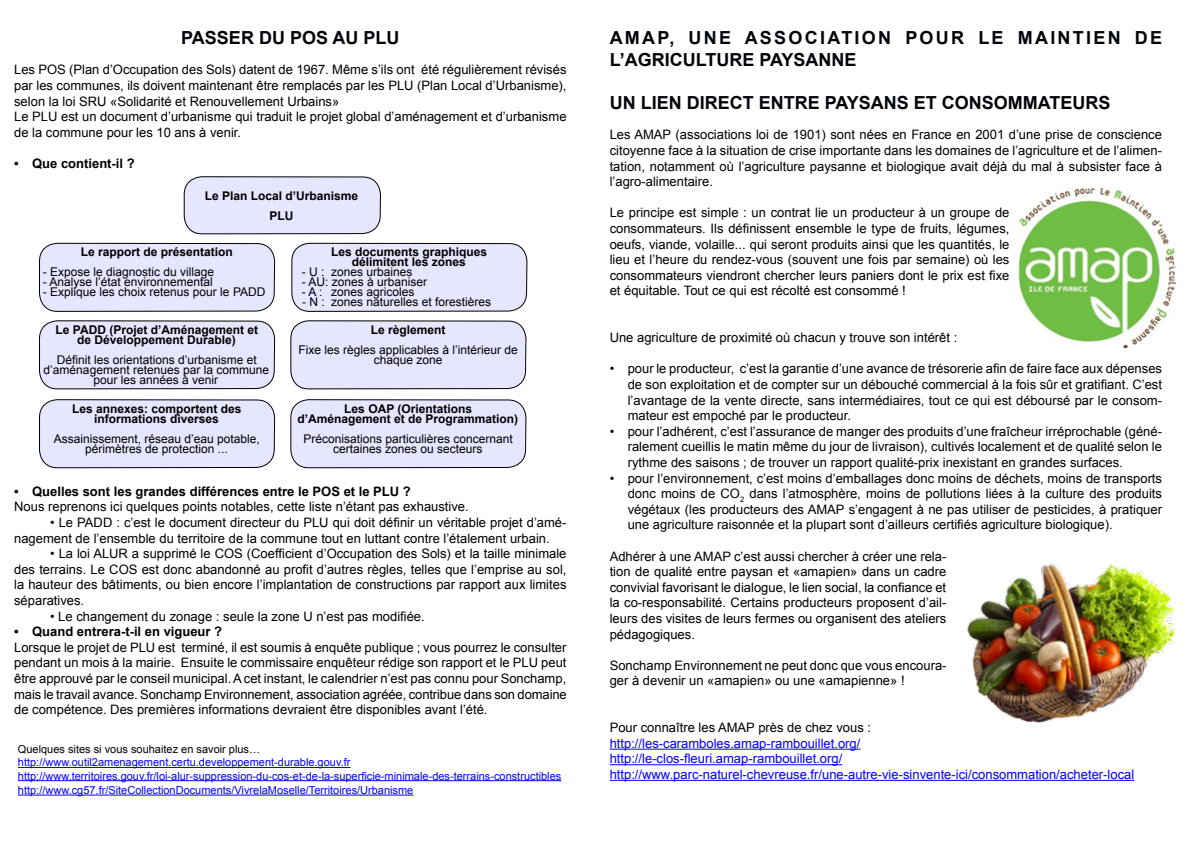
<style>
.page{position:relative;width:1191px;height:842px;background:#fff}
.page>*{position:absolute;margin:0;border:0;box-sizing:border-box;transform-origin:0 0}
.t1{font:700 18px/21.6px "Arial";letter-spacing:.125em;color:#000409}
.t2{font:700 18px "Arial";color:#000409}
.t3{font:13px/15.6px "Arial";color:#000;text-align:justify}
.t4{font:13px/15.6px "Arial";color:#00f}
.t5{font:700 13px "Arial";color:#000}
.t6{font:12px/10px "Arial";color:#000;text-align:center}
.t7{font:700 12px/10px "Arial";color:#000;text-align:center}
.t8{font:11px/13.2px "Arial";color:#00f}
.t9{font:11px "Arial";color:#000}
</style>
<div class="page">
<hr style="left:609px;top:749px;width:251px;height:1px;background:#00f">
<hr style="left:609px;top:764px;width:233px;height:1px;background:#00f">
<hr style="left:609px;top:780px;width:525px;height:1px;background:#00f">
<hr style="left:18px;top:767px;width:332px;height:1px;background:#00f">
<hr style="left:18px;top:780px;width:543px;height:1px;background:#00f">
<hr style="left:18px;top:795px;width:395px;height:1px;background:#00f">
<img style="left:1020px;top:189px;width:155px;height:158px">
<img style="left:967px;top:561px;width:209px;height:162px">
<svg style="left:39px;top:242px;width:237px;height:70px;background:#dedef6"></svg>
<svg style="left:291px;top:242px;width:237px;height:70px;background:#dedef5"></svg>
<svg style="left:290px;top:320px;width:237px;height:70px;background:#dedef6"></svg>
<svg style="left:39px;top:320px;width:237px;height:70px;background:#dedef6"></svg>
<svg style="left:290px;top:399px;width:237px;height:69px;background:#dedef6"></svg>
<svg style="left:39px;top:399px;width:237px;height:69px;background:#dedef6"></svg>
<svg style="left:183px;top:176px;width:198px;height:59px;background:#dedef5"></svg>
<h1 class="t2" style="left:181px;top:26px;width:220px">PASSER DU POS AU PLU</h1>
<p class="t3" style="left:14px;top:62px;width:554px;text-align:left">Les POS (Plan d’Occupation des Sols) datent de 1967. Même s’ils ont été régulièrement révisés par les communes, ils doivent maintenant être remplacés par les PLU (Plan Local d’Urbanisme), selon la loi SRU «Solidarité et Renouvellement Urbains»<br>Le PLU est un document d’urbanisme qui traduit le projet global d’aménagement et d’urbanisme de la commune pour les 10 ans à venir.</p>
<p class="t5" style="left:14px;top:155px;width:122px">• Que contient-il ?</p>
<p class="t7" style="left:205px;top:186px;width:155px;line-height:20px">Le Plan Local d’Urbanisme<br>PLU</p>
<p class="t7" style="left:81px;top:247px;width:154px">Le rapport de présentation</p>
<p class="t6" style="left:43px;top:267px;width:173px">- Expose le diagnostic du village</p>
<p class="t6" style="left:43px;top:277px;width:172px">- Analyse l’état environnemental</p>
<p class="t6" style="left:43px;top:287px;width:224px">- Explique les choix retenus pour le PADD</p>
<p class="t7" style="left:56px;top:325px;width:204px">Le PADD (Projet d’Aménagement et de Développement Durable)</p>
<p class="t6" style="left:44px;top:355px;width:227px">Définit les orientations d’urbanisme et d’aménagement retenues par la commune pour les années à venir</p>
<p class="t7" style="left:72px;top:404px;width:171px">Les annexes: comportent des informations diverses</p>
<p class="t6" style="left:54px;top:434px;width:208px">Assainissement, réseau d’eau potable, périmètres de protection ...</p>
<p class="t7" style="left:331px;top:247px;width:158px">Les documents graphiques délimitent les zones</p>
<p class="t6" style="left:302px;top:267px;width:112px">- U : zones urbaines</p>
<p class="t6" style="left:302px;top:277px;width:127px">- AU: zones à urbaniser</p>
<p class="t6" style="left:302px;top:287px;width:114px">- A : zones agricoles</p>
<p class="t6" style="left:302px;top:297px;width:191px">- N : zones naturelles et forestières</p>
<p class="t7" style="left:371px;top:325px;width:76px">Le règlement</p>
<p class="t6" style="left:298px;top:345px;width:221px">Fixe les règles applicables à l’intérieur de chaque zone</p>
<p class="t7" style="left:297px;top:404px;width:222px">Les OAP (Orientations d’Aménagement et de Programmation)</p>
<p class="t6" style="left:303px;top:434px;width:211px">Préconisations particulières concernant certaines zones ou secteurs</p>
<p class="t5" style="left:14px;top:482px;width:398px">• Quelles sont les grandes différences entre le POS et le PLU ?</p>
<p class="t3" style="left:14px;top:499px;width:456px">Nous reprenons ici quelques points notables, cette liste n’étant pas exhaustive.</p>
<p class="t3" style="left:14px;top:515px;width:554px;text-indent:36px">• Le PADD : c’est le document directeur du PLU qui doit définir un véritable projet d’amé&shy;nagement de l’ensemble du territoire de la commune tout en luttant contre l’étalement urbain.</p>
<p class="t3" style="left:14px;top:546px;width:554px;text-indent:36px">• La loi ALUR a supprimé le COS (Coefficient d’Occupation des Sols) et la taille minimale des terrains. Le COS est donc abandonné au profit d’autres règles, telles que l’emprise au sol, la hauteur des bâtiments, ou bien encore l’implantation de constructions par rapport aux limites séparatives.</p>
<p class="t3" style="left:50px;top:608px;width:376px">• Le changement du zonage : seule la zone U n’est pas modifiée.</p>
<p class="t5" style="left:14px;top:623px;width:209px">• Quand entrera-t-il en vigueur ?</p>
<p class="t3" style="left:14px;top:639px;width:554px">Lorsque le projet de PLU est terminé, il est soumis à enquête publique ; vous pourrez le consulter pendant un mois à la mairie. Ensuite le commissaire enquêteur rédige son rapport et le PLU peut être approuvé par le conseil municipal. A cet instant, le calendrier n’est pas connu pour Sonchamp, mais le travail avance. Sonchamp Environnement, association agréée, contribue dans son domaine de compétence. Des premières informations devraient être disponibles avant l’été.</p>
<p class="t9" style="left:18px;top:742px;width:244px">Quelques sites si vous souhaitez en savoir plus…</p>
<p class="t8" style="left:18px;top:756px;width:545px">http://www.outil2amenagement.certu.developpement-durable.gouv.fr http://www.territoires.gouv.fr/loi-alur-suppression-du-cos-et-de-la-superficie-minimale-des-terrains-constructibles</p>
<p class="t8" style="left:18px;top:783px;width:397px">http://www.cg57.fr/SiteCollectionDocuments/VivrelaMoselle/Territoires/Urbanisme</p>
<h1 class="t1" style="left:609px;top:28px;width:554px">AMAP, UNE ASSOCIATION POUR LE MAINTIEN DE<br>L’AGRICULTURE PAYSANNE</h1>
<h1 class="t2" style="left:609px;top:91px;width:502px">UN LIEN DIRECT ENTRE PAYSANS ET CONSOMMATEURS</h1>
<p class="t3" style="left:609px;top:127px;width:554px">Les AMAP (associations loi de 1901) sont nées en France en 2001 d’une prise de conscience citoyenne face à la situation de crise importante dans les domaines de l’agriculture et de l’alimen&shy;tation, notamment où l’agriculture paysanne et biologique avait déjà du mal à subsister face à l’agro-alimentaire.</p>
<p class="t3" style="left:609px;top:205px;width:401px">Le principe est simple : un contrat lie un producteur à un groupe de consommateurs. Ils définissent ensemble le type de fruits, légumes, oeufs, viande, volaille... qui seront produits ainsi que les quantités, le lieu et l’heure du rendez-vous (souvent une fois par semaine) où les consommateurs viendront chercher leurs paniers dont le prix est fixe et équitable. Tout ce qui est récolté est consommé !</p>
<p class="t3" style="left:609px;top:330px;width:349px">Une agriculture de proximité où chacun y trouve son intérêt :</p>
<p class="t3" style="left:627px;top:361px;width:536px;text-indent:-18px">• pour le producteur, c’est la garantie d’une avance de trésorerie afin de faire face aux dépenses de son exploitation et de compter sur un débouché commercial à la fois sûr et gratifiant. C’est l’avantage de la vente directe, sans intermédiaires, tout ce qui est déboursé par le consom&shy;mateur est empoché par le producteur.</p>
<p class="t3" style="left:627px;top:423px;width:536px;text-indent:-18px">• pour l’adhérent, c’est l’assurance de manger des produits d’une fraîcheur irréprochable (géné&shy;ralement cueillis le matin même du jour de livraison), cultivés localement et de qualité selon le rythme des saisons ; de trouver un rapport qualité-prix inexistant en grandes surfaces.</p>
<p class="t3" style="left:627px;top:470px;width:536px;text-indent:-18px">• pour l’environnement, c’est moins d’emballages donc moins de déchets, moins de transports donc moins de CO<sub>2</sub> dans l’atmosphère, moins de pollutions liées à la culture des produits végétaux (les producteurs des AMAP s’engagent à ne pas utiliser de pesticides, à pratiquer une agriculture raisonnée et la plupart sont d’ailleurs certifiés agriculture biologique).</p>
<p class="t3" style="left:609px;top:548px;width:338px">Adhérer à une AMAP c’est aussi chercher à créer une rela&shy;tion de qualité entre paysan et «amapien» dans un cadre convivial favorisant le dialogue, le lien social, la confiance et la co-responsabilité. Certains producteurs proposent d’ail&shy;leurs des visites de leurs fermes ou organisent des ateliers pédagogiques.</p>
<p class="t3" style="left:609px;top:657px;width:338px">Sonchamp Environnement ne peut donc que vous encoura&shy;ger à devenir un «amapien» ou une «amapienne» !</p>
<p class="t3" style="left:609px;top:720px;width:263px">Pour connaître les AMAP près de chez vous :</p>
<p class="t4" style="left:609px;top:735px;width:526px">http://les-caramboles.amap-rambouillet.org/<br>http://le-clos-fleuri.amap-rambouillet.org/ http://www.parc-naturel-chevreuse.fr/une-autre-vie-sinvente-ici/consommation/acheter-local</p>
</div>
